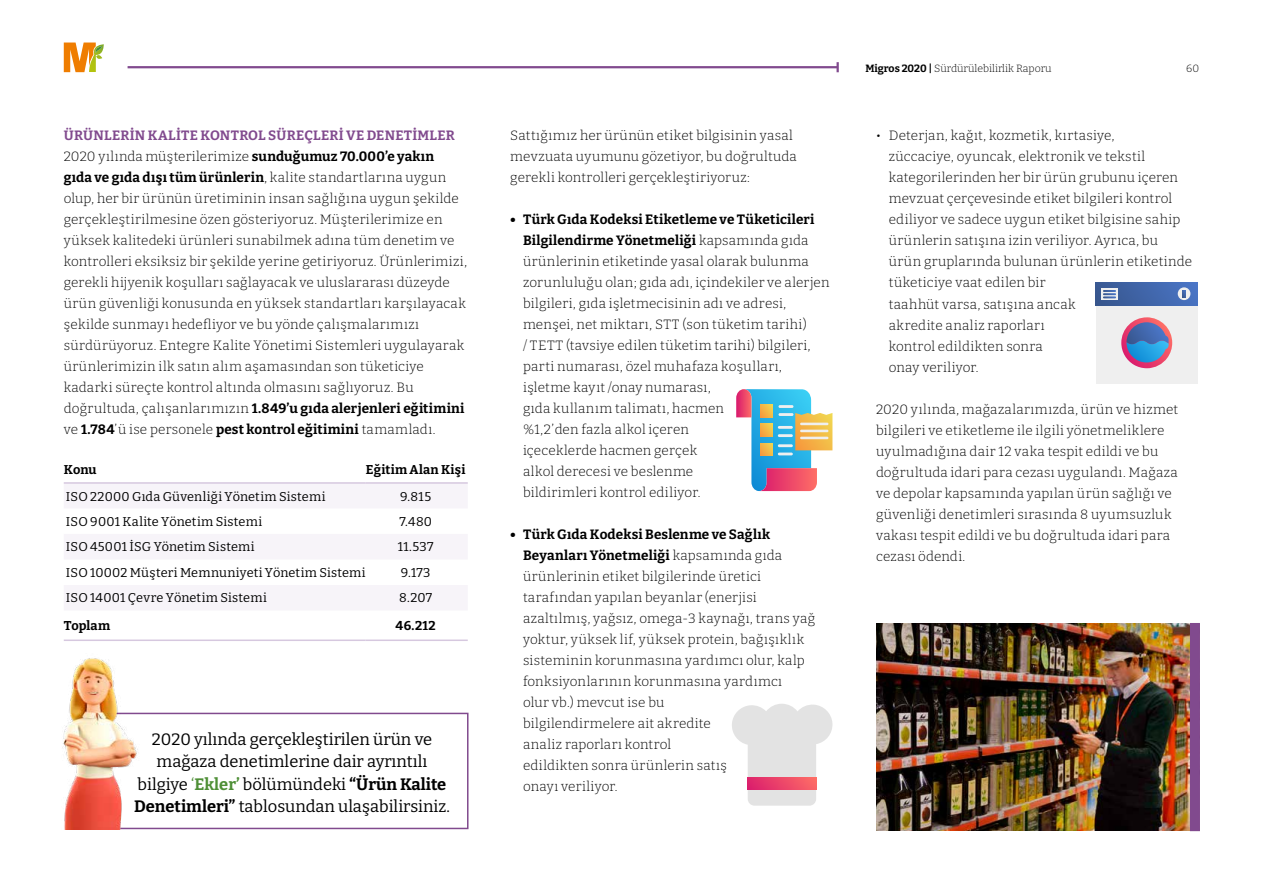
<style>
.page{position:relative;width:1263px;height:893px;background:#fff}
.page>*{position:absolute;margin:0;border:0;box-sizing:border-box;transform-origin:0 0}
.t1{font:16.5px/22.5px "Bitter";color:#000;text-align:center}
.t2{font:300 13.5px/21px "Bitter";letter-spacing:.02em;color:#000}
.t3{font:12.75px "Bitter";letter-spacing:.015em;color:#000}
.t4{font:700 12.75px "Bitter";letter-spacing:.02em;color:#000}
.t5{font:300 10.5px "Bitter";color:#000}
.s1{font-weight:700;color:#814a8e}
.s2{font-weight:700}
.s3{color:#4e8f36}
.s4{font-weight:700;color:#4e8f36}
</style>
<div class="page">
<hr style="left:128px;top:66px;width:710px;height:2px;background:#814a8e">
<svg style="left:836px;top:62px;width:3px;height:10px"></svg>
<svg style="left:64px;top:43px;width:40px;height:29px"></svg>
<svg style="left:64px;top:484px;width:403px;height:126px;fill:#f7f4f9"></svg>
<hr style="left:64px;top:482px;width:302px;height:2px;background:#d6c8df">
<hr style="left:366px;top:482px;width:102px;height:2px;background:#d6c8df">
<hr style="left:64px;top:639px;width:302px;height:2px;background:#d6c8df">
<hr style="left:366px;top:639px;width:102px;height:2px;background:#d6c8df">
<div style="left:102px;top:713px;width:366px;height:116px;border:2px solid #814a8e"></div>
<img style="left:876px;top:623px;width:314px;height:208px">
<div style="left:1190px;top:623px;width:10px;height:208px;background:#814a8e"></div>
<svg style="left:736px;top:389px;width:96px;height:102px"></svg>
<hr style="left:800px;top:423px;width:28px;height:2px;background:#efefef">
<hr style="left:800px;top:430px;width:28px;height:2px;background:#efefef">
<hr style="left:800px;top:437px;width:28px;height:2px;background:#efefef">
<div style="left:1096px;top:305px;width:102px;height:78px;background:#efefef"></div>
<div style="left:1096px;top:282px;width:102px;height:23px;background:linear-gradient(to right,#37568f,#4c76c5)"></div>
<svg style="left:1121px;top:317px;width:51px;height:51px"></svg>
<div style="left:1178px;top:287px;width:12px;height:13px;background:#efefef;border-radius:50%"></div>
<svg style="left:1101px;top:288px;width:17px;height:12px"></svg>
<svg style="left:1103px;top:290px;width:13px;height:8px"></svg>
<svg style="left:1182px;top:290px;width:4px;height:7px"></svg>
<svg style="left:732px;top:704px;width:101px;height:102px"></svg>
<svg style="left:748px;top:777px;width:68px;height:13px"></svg>
<img style="left:62px;top:658px;width:85px;height:171px">
<p class="t2" style="left:64px;top:125px;width:405px"><span class="s1">ÜRÜNLERİN KALİTE KONTROL SÜREÇLERİ VE DENETİMLER </span>2020 yılında müşterilerimize <span class="s2">sunduğumuz 70.000’e yakın<br>gıda ve gıda dışı tüm ürünlerin</span>, kalite standartlarına uygun olup, her bir ürünün üretiminin insan sağlığına uygun şekilde gerçekleştirilmesine özen gösteriyoruz. Müşterilerimize en yüksek kalitedeki ürünleri sunabilmek adına tüm denetim ve kontrolleri eksiksiz bir şekilde yerine getiriyoruz. Ürünlerimizi, gerekli hijyenik koşulları sağlayacak ve uluslararası düzeyde ürün güvenliği konusunda en yüksek standartları karşılayacak şekilde sunmayı hedefliyor ve bu yönde çalışmalarımızı sürdürüyoruz. Entegre Kalite Yönetimi Sistemleri uygulayarak ürünlerimizin ilk satın alım aşamasından son tüketiciye kadarki süreçte kontrol altında olmasını sağlıyoruz. Bu doğrultuda, çalışanlarımızın <span class="s2">1.849’u gıda alerjenleri eğitimini </span>ve <span class="s2">1.784</span>’ü ise personele <span class="s2">pest kontrol eğitimini</span> tamamladı.</p>
<p class="t2" style="left:510px;top:125px;width:288px">Sattığımız her ürünün etiket bilgisinin yasal mevzuata uyumunu gözetiyor, bu doğrultuda gerekli kontrolleri gerçekleştiriyoruz:</p>
<p class="t2" style="left:523px;top:209px;width:308px;text-indent:-13px"><span class="s2">• Türk Gıda Kodeksi Etiketleme ve Tüketicileri Bilgilendirme Yönetmeliği</span> kapsamında gıda ürünlerinin etiketinde yasal olarak bulunma zorunluluğu olan; gıda adı, içindekiler ve alerjen bilgileri, gıda işletmecisinin adı ve adresi, menşei, net miktarı, STT (son tüketim tarihi)<br>/ TETT (tavsiye edilen tüketim tarihi) bilgileri, parti numarası, özel muhafaza koşulları, işletme kayıt /onay numarası,<br>gıda kullanım talimatı, hacmen<br>%1,2’den fazla alkol içeren<br>içeceklerde hacmen gerçek<br>alkol derecesi ve beslenme<br>bildirimleri kontrol ediliyor.</p>
<p class="t2" style="left:523px;top:524px;width:294px;text-indent:-13px"><span class="s2">• Türk Gıda Kodeksi Beslenme ve Sağlık Beyanları Yönetmeliği</span> kapsamında gıda ürünlerinin etiket bilgilerinde üretici tarafından yapılan beyanlar (enerjisi azaltılmış, yağsız, omega-3 kaynağı, trans yağ yoktur, yüksek lif, yüksek protein, bağışıklık sisteminin korunmasına yardımcı olur, kalp fonksiyonlarının korunmasına yardımcı<br>olur vb.) mevcut ise bu<br>bilgilendirmelere ait akredite<br>analiz raporları kontrol<br>edildikten sonra ürünlerin satış<br>onayı veriliyor.</p>
<p class="t4" style="left:64px;top:462px;width:34px">Konu</p>
<p class="t4" style="left:366px;top:462px;width:101px">Eğitim Alan Kişi</p>
<p class="t3" style="left:66px;top:488px;width:261px">ISO 22000 Gıda Güvenliği Yönetim Sistemi</p>
<p class="t3" style="left:400px;top:488px;width:33px">9.815</p>
<p class="t3" style="left:66px;top:513px;width:198px">ISO 9001 Kalite Yönetim Sistemi</p>
<p class="t3" style="left:399px;top:513px;width:34px">7.480</p>
<p class="t3" style="left:66px;top:539px;width:190px">ISO 45001 İSG Yönetim Sistemi</p>
<p class="t3" style="left:398px;top:539px;width:37px">11.537</p>
<p class="t3" style="left:66px;top:564px;width:301px">ISO 10002 Müşteri Memnuniyeti Yönetim Sistemi</p>
<p class="t3" style="left:401px;top:564px;width:31px">9.173</p>
<p class="t3" style="left:66px;top:590px;width:202px">ISO 14001 Çevre Yönetim Sistemi</p>
<p class="t3" style="left:399px;top:590px;width:35px">8.207</p>
<p class="t4" style="left:64px;top:617px;width:48px">Toplam</p>
<p class="t4" style="left:396px;top:617px;width:42px">46.212</p>
<p class="t1" style="left:134px;top:727px;width:317px">2020 yılında gerçekleştirilen ürün ve mağaza denetimlerine dair ayrıntılı bilgiye <span class="s3">‘</span><span class="s4">Ekler’</span> bölümündeki <span class="s2">“Ürün Kalite Denetimleri”</span> tablosundan ulaşabilirsiniz.</p>
<p class="t5" style="left:865px;top:62px;width:188px"><span class="s2">Migros 2020 |</span> Sürdürülebilirlik Raporu</p>
<p class="t5" style="left:1186px;top:62px;width:14px">60</p>
<p class="t2" style="left:889px;top:125px;width:305px;text-indent:-13px">• Deterjan, kağıt, kozmetik, kırtasiye,<br>züccaciye, oyuncak, elektronik ve tekstil kategorilerinden her bir ürün grubunu içeren mevzuat çerçevesinde etiket bilgileri kontrol ediliyor ve sadece uygun etiket bilgisine sahip ürünlerin satışına izin veriliyor. Ayrıca, bu ürün gruplarında bulunan ürünlerin etiketinde tüketiciye vaat edilen bir<br>taahhüt varsa, satışına ancak<br>akredite analiz raporları<br>kontrol edildikten sonra<br>onay veriliyor.</p>
<p class="t2" style="left:876px;top:398px;width:304px">2020 yılında, mağazalarımızda, ürün ve hizmet bilgileri ve etiketleme ile ilgili yönetmeliklere uyulmadığına dair 12 vaka tespit edildi ve bu doğrultuda idari para cezası uygulandı. Mağaza ve depolar kapsamında yapılan ürün sağlığı ve güvenliği denetimleri sırasında 8 uyumsuzluk vakası tespit edildi ve bu doğrultuda idari para cezası ödendi.</p>
</div>
